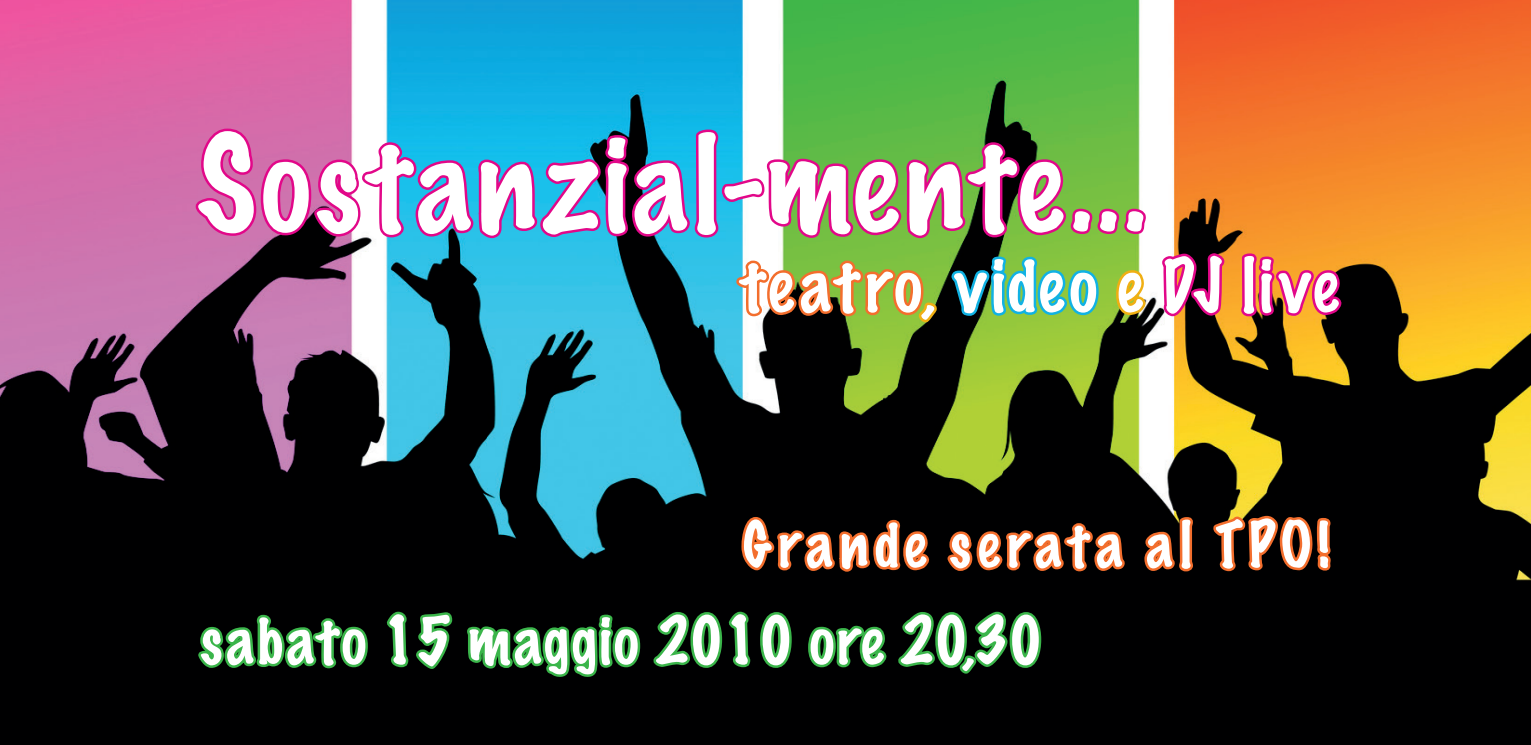
<style>
.page{position:relative;width:1531px;height:745px;background:#fff}
.page>*{position:absolute;margin:0;border:0;box-sizing:border-box;transform-origin:0 0}
.t1{font:100 120px "Marker Felt";letter-spacing:.045em;color:#fff}
.t2{font:100 67.5px "Marker Felt";letter-spacing:.05em;color:#fff}
.t3{font:100 60px "Marker Felt";letter-spacing:.04em;color:#fff}
.t4{font:100 57.5px "Marker Felt";letter-spacing:.115em;color:#fff}
</style>
<div class="page">
<img style="left:0;top:0;width:1531px;height:744px">
<svg style="left:192px;top:126px;width:412px;height:114px;background:#9878ba"></svg>
<svg style="left:526px;top:131px;width:107px;height:478px;background:#2f7998"></svg>
<svg style="left:629px;top:126px;width:520px;height:237px;background:#6d8661"></svg>
<svg style="left:1158px;top:249px;width:70px;height:71px;background:#ac4660"></svg>
<svg style="left:1237px;top:249px;width:107px;height:71px;background:#d4564a"></svg>
<svg style="left:196px;top:612px;width:175px;height:59px;background:#1a5222"></svg>
<svg style="left:384px;top:380px;width:72px;height:364px;background:#112c2a"></svg>
<svg style="left:464px;top:611px;width:179px;height:67px;background:#195021"></svg>
<svg style="left:650px;top:380px;width:477px;height:364px;background:#1b2111"></svg>
<svg style="left:1141px;top:512px;width:55px;height:62px;background:#632e13"></svg>
<svg style="left:1211px;top:507px;width:123px;height:179px;background:#251207"></svg>
<p class="t1" style="left:197px;top:125px;width:951px">Sostanzial-mente...</p>
<p class="t2" style="left:740px;top:252px;width:599px">teatro, video e DJ live</p>
<p class="t4" style="left:743px;top:516px;width:588px">Grande serata al TPO!</p>
<p class="t3" style="left:200px;top:610px;width:844px">sabato 15 maggio 2010 ore 20,30</p>
</div>
